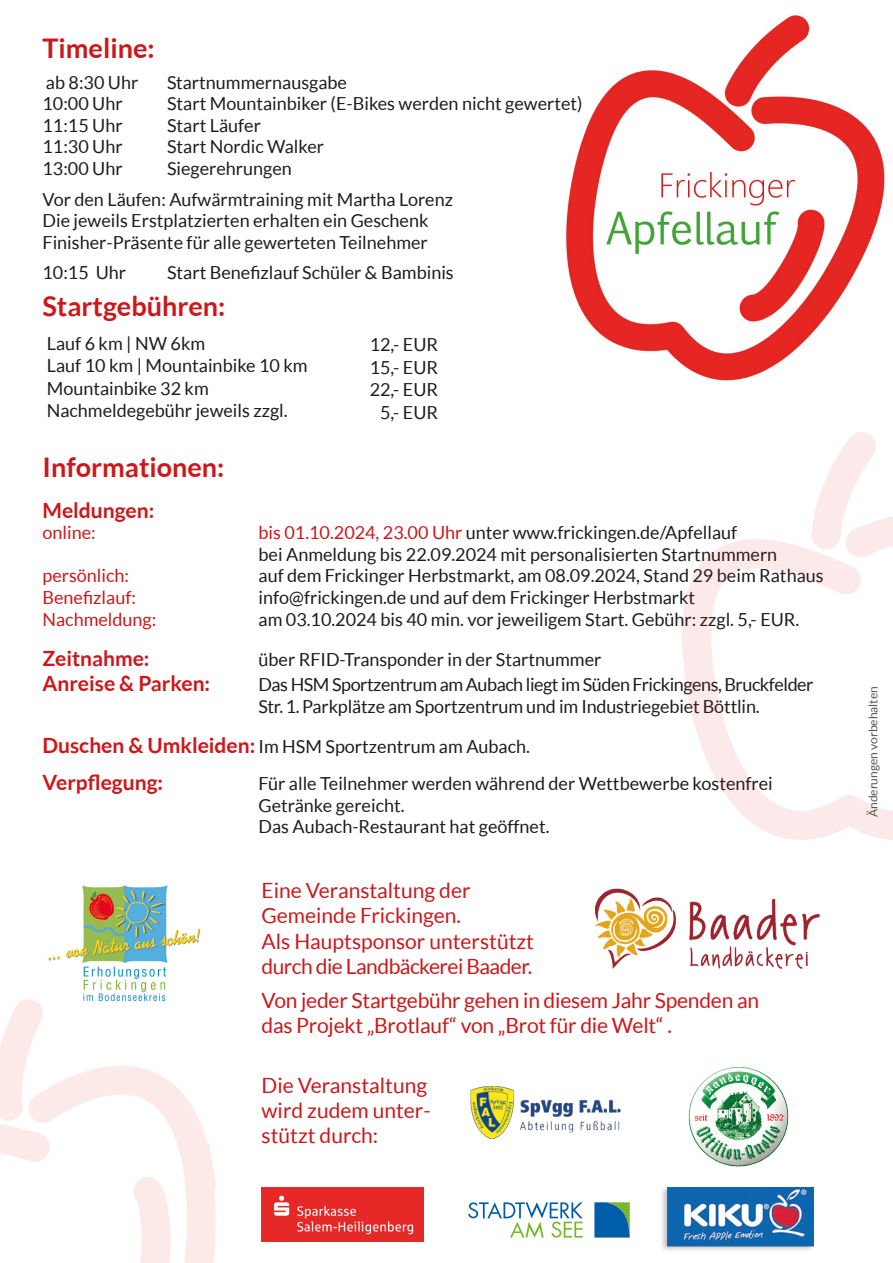
<style>
.page{position:relative;width:893px;height:1263px;background:#fff}
.page>*{position:absolute;margin:0;border:0;box-sizing:border-box;transform-origin:0 0}
.t1{font:700 27px "Lato";color:#cd171a}
.t2{font:21px/25.2px "Lato";letter-spacing:-.01em;color:#cd171a}
.t3{font:700 21px "Lato";color:#cd171a}
.t4{font:18px/22.5px "Lato";color:#1d1d1b}
.t5{font:18px "Lato";letter-spacing:-.025em;color:#1d1d1b}
.t6{font:18px "Lato";color:#cd171a}
.t7{font:12px "Lato";color:#575756}
.s1{color:#cd171a}
.s2{font-weight:700;font-size:21px;color:#cd171a}
</style>
<div class="page">
<img style="left:48px;top:885px;width:153px;height:88px">
<img style="left:566px;top:15px;width:319px;height:366px">
<img style="left:595px;top:888px;width:225px;height:81px">
<img style="left:662px;top:1187px;width:152px;height:63px">
<img style="left:470px;top:1086px;width:151px;height:54px">
<img style="left:0;top:973px;width:216px;height:290px">
<img style="left:262px;top:1187px;width:161px;height:54px">
<svg style="left:468px;top:1202px;width:115px;height:35px"></svg>
<svg style="left:594px;top:1202px;width:36px;height:35px"></svg>
<img style="left:688px;top:1066px;width:101px;height:101px">
<p class="t1" style="left:43px;top:33px;width:114px">Timeline:</p>
<p class="t4" style="left:46px;top:71px;width:94px">ab 8:30 Uhr</p>
<p class="t4" style="left:167px;top:71px;width:181px">Startnummernausgabe</p>
<p class="t4" style="left:43px;top:92px;width:82px">10:00 Uhr</p>
<p class="t4" style="left:167px;top:92px;width:417px">Start Mountainbiker (E-Bikes werden nicht gewertet)</p>
<p class="t4" style="left:43px;top:114px;width:82px">11:15 Uhr</p>
<p class="t4" style="left:167px;top:114px;width:95px">Start Läufer</p>
<p class="t4" style="left:43px;top:136px;width:82px">11:30 Uhr</p>
<p class="t4" style="left:167px;top:136px;width:159px">Start Nordic Walker</p>
<p class="t4" style="left:43px;top:157px;width:82px">13:00 Uhr</p>
<p class="t4" style="left:167px;top:157px;width:126px">Siegerehrungen</p>
<p class="t4" style="left:43px;top:188px;width:412px">Vor den Läufen: Aufwärmtraining mit Martha Lorenz</p>
<p class="t4" style="left:43px;top:209px;width:387px">Die jeweils Erstplatzierten erhalten ein Geschenk</p>
<p class="t4" style="left:43px;top:231px;width:387px">Finisher-Präsente für alle gewerteten Teilnehmer</p>
<p class="t4" style="left:43px;top:262px;width:85px">10:15 Uhr</p>
<p class="t4" style="left:167px;top:262px;width:288px">Start Benefizlauf Schüler &amp; Bambinis</p>
<p class="t1" style="left:43px;top:291px;width:184px">Startgebühren:</p>
<p class="t4" style="left:47px;top:332px;width:262px">Lauf 6 km | NW 6km<br>Lauf 10 km | Mountainbike 10 km<br>Mountainbike 32 km<br>Nachmeldegebühr jeweils zzgl.</p>
<p class="t4" style="left:370px;top:333px;width:70px">12,- EUR<br>15,- EUR</p>
<p class="t4" style="left:370px;top:378px;width:70px;text-align:center">22,- EUR<br>5,- EUR</p>
<p class="t1" style="left:43px;top:452px;width:183px">Informationen:</p>
<p class="t3" style="left:43px;top:498px;width:113px">Meldungen:</p>
<p class="t6" style="left:43px;top:523px;width:55px">online:</p>
<p class="t4" style="left:259px;top:521px;width:480px"><span class="s1">bis 01.10.2024, 23.00 Uhr</span> unter www.frickingen.de/Apfellauf</p>
<p class="t4" style="left:259px;top:543px;width:520px">bei Anmeldung bis 22.09.2024 mit personalisierten Startnummern</p>
<p class="t6" style="left:43px;top:566px;width:88px">persönlich:</p>
<p class="t4" style="left:259px;top:564px;width:567px">auf dem Frickinger Herbstmarkt, am 08.09.2024, Stand 29 beim Rathaus</p>
<p class="t6" style="left:43px;top:587px;width:95px">Benefizlauf:</p>
<p class="t4" style="left:259px;top:586px;width:438px">info@frickingen.de und auf dem Frickinger Herbstmarkt</p>
<p class="t6" style="left:43px;top:609px;width:115px">Nachmeldung:</p>
<p class="t4" style="left:259px;top:608px;width:542px">am 03.10.2024 bis 40 min. vor jeweiligem Start. Gebühr: zzgl. 5,- EUR.</p>
<p class="t3" style="left:43px;top:646px;width:108px">Zeitnahme:</p>
<p class="t4" style="left:259px;top:648px;width:344px">über RFID-Transponder in der Startnummer</p>
<p class="t3" style="left:43px;top:671px;width:169px">Anreise &amp; Parken:</p>
<p class="t5" style="left:259px;top:674px;width:556px">Das HSM Sportzentrum am Aubach liegt im Süden Frickingens, Bruckfelder</p>
<p class="t4" style="left:259px;top:695px;width:503px">Str. 1. Parkplätze am Sportzentrum und im Industriegebiet Böttlin.</p>
<p class="t4" style="left:43px;top:735px;width:489px"><span class="s2">Duschen &amp; Umkleiden:</span> Im HSM Sportzentrum am Aubach.</p>
<p class="t3" style="left:43px;top:770px;width:122px">Verpflegung:</p>
<p class="t4" style="left:259px;top:773px;width:516px;line-height:21.6px">Für alle Teilnehmer werden während der Wettbewerbe kostenfrei<br>Getränke gereicht.<br>Das Aubach-Restaurant hat geöffnet.</p>
<p class="t2" style="left:262px;top:878px;width:274px">Eine Veranstaltung der<br>Gemeinde Frickingen.<br>Als Hauptsponsor unterstützt durch die Landbäckerei Baader.</p>
<p class="t2" style="left:262px;top:987px;width:499px">Von jeder Startgebühr gehen in diesem Jahr Spenden an das Projekt „Brotlauf“ von „Brot für die Welt“ .</p>
<p class="t2" style="left:262px;top:1072px;width:171px">Die Veranstaltung wird zudem unter&shy;stützt durch:</p>
<p class="t7" style="left:866px;top:817px;width:133px;rotate:-90deg">Änderungen vorbehalten</p>
</div>
